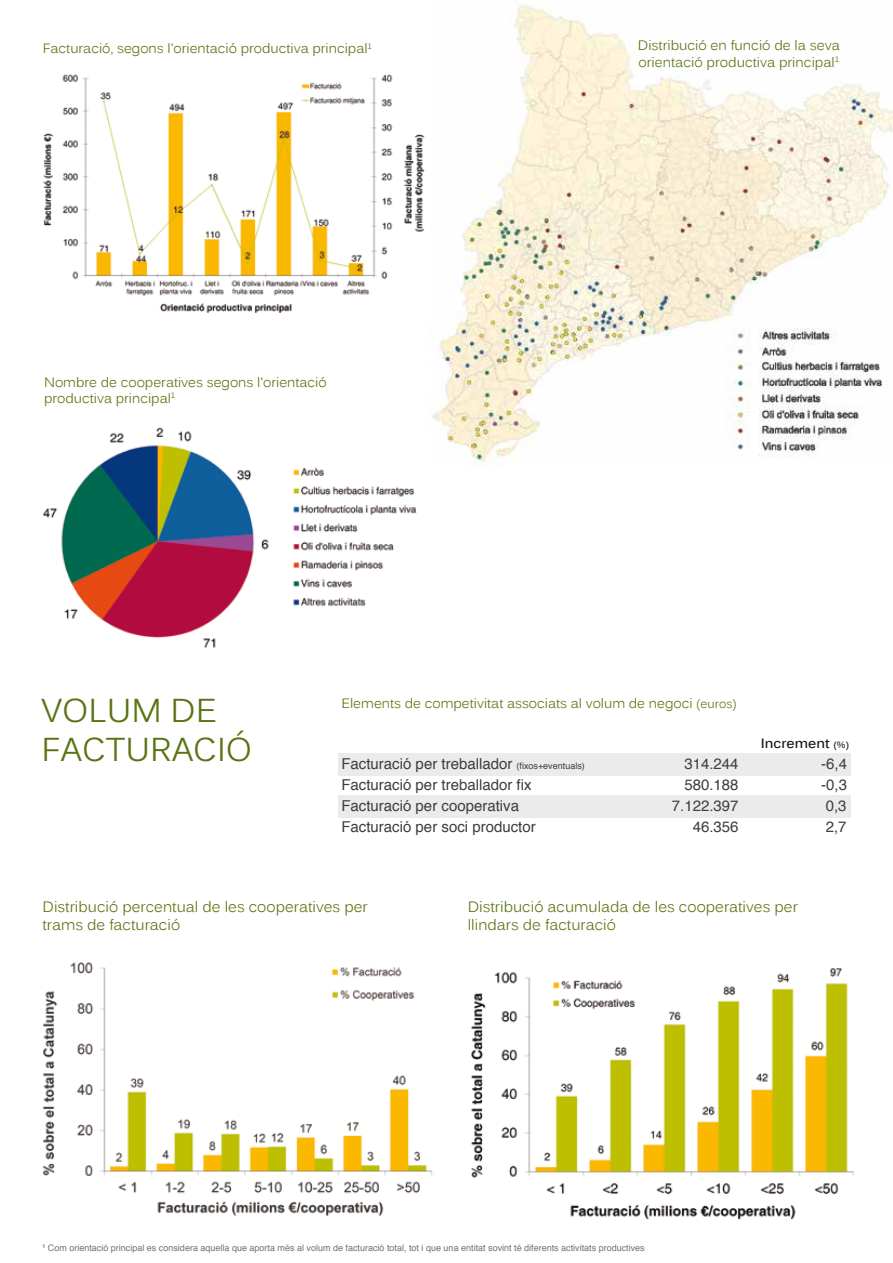
<style>
.page{position:relative;width:893px;height:1263px;background:#fff}
.page>*{position:absolute;margin:0;border:0;box-sizing:border-box;transform-origin:0 0}
.t1{font:33px/39.6px "Kalinga";color:#5a7411}
.t2{font:15px "Helvetica";color:#3e3d40}
.t3{font:15px/18px "Kalinga";color:#5a7411}
.t4{font:13.65px/16.4px "Kalinga";color:#5a7411}
.t5{font:13.5px/16.2px "Kalinga";color:#5a7411}
.t6{font:700 13.5px "Kalinga";color:#1a171c}
.t7{font:9px "Helvetica";color:#707172}
.s1{font-size:12px}
.s2{font-size:9px}
</style>
<div class="page">
<img style="left:432px;top:3px;width:461px;height:463px">
<div style="left:338px;top:754px;width:513px;height:22px;background:#ebebec"></div>
<div style="left:338px;top:796px;width:513px;height:22px;background:#ebebec"></div>
<img style="left:43px;top:427px;width:374px;height:221px">
<img style="left:43px;top:74px;width:382px;height:239px">
<img style="left:43px;top:962px;width:391px;height:254px">
<img style="left:471px;top:968px;width:383px;height:252px">
<p class="t5" style="left:43px;top:42px;width:331px">Facturació, segons l'orientació productiva principal<sup>1</sup></p>
<p class="t5" style="left:44px;top:375px;width:284px">Nombre de cooperatives segons l'orientació productiva principal<sup>1</sup></p>
<p class="t4" style="left:638px;top:39px;width:203px">Distribució en funció de la seva orientació productiva principal<sup>1</sup></p>
<h1 class="t1" style="left:42px;top:693px;width:212px">VOLUM DE<br>FACTURACIÓ</h1>
<p class="t5" style="left:341px;top:697px;width:397px">Elements de competivitat associats al volum de negoci <span class="s1">(euros)</span></p>
<p class="t6" style="left:761px;top:734px;width:90px">Increment <span class="s2">(%)</span></p>
<p class="t2" style="left:341px;top:752px;width:245px">Facturació per treballador <span class="s2">(fixos+eventuals)</span></p>
<p class="t2" style="left:684px;top:752px;width:56px">314.244</p>
<p class="t2" style="left:821px;top:752px;width:27px">-6,4</p>
<p class="t2" style="left:341px;top:773px;width:192px">Facturació per treballador fix</p>
<p class="t2" style="left:684px;top:773px;width:56px">580.188</p>
<p class="t2" style="left:821px;top:773px;width:27px">-0,3</p>
<p class="t2" style="left:341px;top:794px;width:179px">Facturació per cooperativa</p>
<p class="t2" style="left:672px;top:794px;width:68px">7.122.397</p>
<p class="t2" style="left:826px;top:794px;width:22px">0,3</p>
<p class="t2" style="left:341px;top:815px;width:196px">Facturació per soci productor</p>
<p class="t2" style="left:693px;top:815px;width:47px">46.356</p>
<p class="t2" style="left:826px;top:815px;width:22px">2,7</p>
<p class="t3" style="left:43px;top:899px;width:327px">Distribució percentual de les cooperatives per trams de facturació</p>
<p class="t3" style="left:468px;top:899px;width:332px">Distribució acumulada de les cooperatives per llindars de facturació</p>
<p class="t7" style="left:43px;top:1240px;width:604px"><sup>1</sup> Com orientació principal es considera aquella que aporta més al volum de facturació total, tot i que una entitat sovint té diferents activitats productives</p>
</div>
